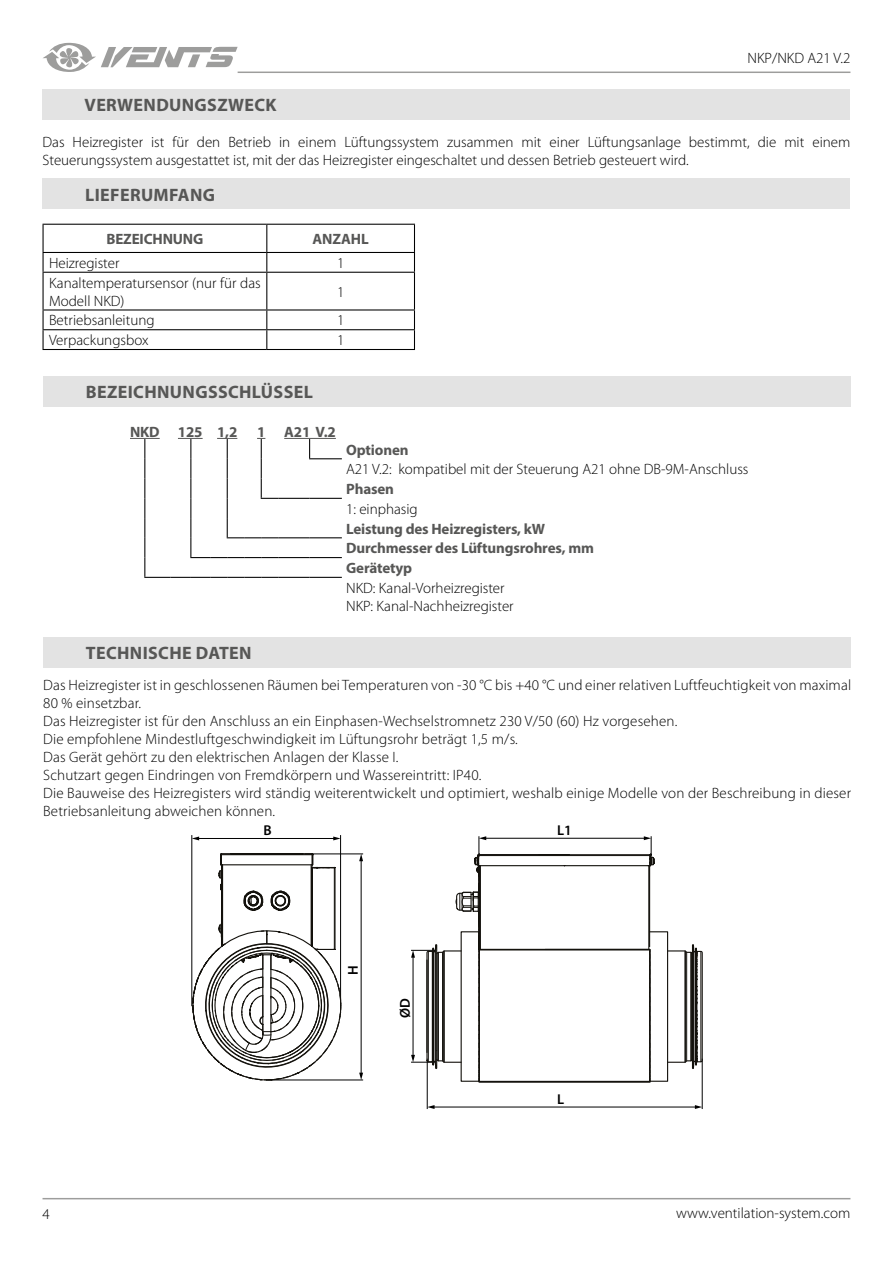
<style>
.page{position:relative;width:893px;height:1263px;background:#fff}
.page>*{position:absolute;margin:0;border:0;box-sizing:border-box;transform-origin:0 0}
.t1{font:700 18px "Myriad Pro";letter-spacing:.02em;color:#575756}
.t2{font:300 15px/18px "Myriad Pro";letter-spacing:.01em;color:#000}
.t3{font:700 15px/19.8px "Myriad Pro";letter-spacing:-.01em;color:#575756}
.t4{font:600 14.25px "Myriad Pro";color:#000}
</style>
<div class="page">
<hr style="left:43px;top:1198px;width:807px;height:1px;background:#9d9d9c">
<hr style="left:238px;top:72px;width:612px;height:1px;background:#9d9d9c">
<svg style="left:43px;top:43px;width:195px;height:29px"></svg>
<div style="left:43px;top:179px;width:807px;height:30px;background:#e3e3e3"></div>
<div style="left:43px;top:376px;width:808px;height:31px;background:#e3e3e3"></div>
<div style="left:42px;top:89px;width:808px;height:31px;background:#e3e3e3"></div>
<hr style="left:43px;top:224px;width:224px;height:1px;background:#000">
<hr style="left:267px;top:224px;width:148px;height:1px;background:#000">
<hr style="left:43px;top:252px;width:224px;height:1px;background:#000">
<svg style="left:43px;top:225px;width:1px;height:47px"></svg>
<hr style="left:267px;top:252px;width:148px;height:1px;background:#000">
<hr style="left:43px;top:272px;width:224px;height:1px;background:#000">
<hr style="left:43px;top:273px;width:1px;height:36px;background:#000">
<hr style="left:267px;top:272px;width:148px;height:1px;background:#000">
<hr style="left:43px;top:309px;width:224px;height:1px;background:#000">
<hr style="left:267px;top:309px;width:148px;height:1px;background:#000">
<hr style="left:43px;top:329px;width:224px;height:1px;background:#000">
<svg style="left:43px;top:310px;width:1px;height:39px"></svg>
<hr style="left:267px;top:329px;width:148px;height:1px;background:#000">
<hr style="left:43px;top:349px;width:224px;height:1px;background:#000">
<hr style="left:267px;top:349px;width:148px;height:1px;background:#000">
<div style="left:43px;top:637px;width:808px;height:31px;background:#e3e3e3"></div>
<svg style="left:384px;top:223px;width:31px;height:126px"></svg>
<svg style="left:411px;top:836px;width:292px;height:273px"></svg>
<div style="left:478px;top:949px;width:173px;height:134px;border:2px solid #13110c"></div>
<svg style="left:340px;top:275px;width:47px;height:580px"></svg>
<svg style="left:287px;top:71px;width:53px;height:367px"></svg>
<svg style="left:192px;top:53px;width:84px;height:385px"></svg>
<svg style="left:99px;top:438px;width:264px;height:762px"></svg>
<p class="t2" style="left:747px;top:49px;width:104px">NKP/NKD A21 V.2</p>
<p class="t1" style="left:85px;top:93px;width:194px">VERWENDUNGSZWECK</p>
<p class="t2" style="left:43px;top:134px;width:809px">Das Heizregister ist für den Betrieb in einem Lüftungssystem zusammen mit einer Lüftungsanlage bestimmt, die mit einem<br>Steuerungssystem ausgestattet ist, mit der das Heizregister eingeschaltet und dessen Betrieb gesteuert wird.</p>
<p class="t1" style="left:85px;top:183px;width:131px">LIEFERUMFANG</p>
<p class="t3" style="left:106px;top:228px;width:98px">BEZEICHNUNG</p>
<p class="t3" style="left:313px;top:228px;width:58px">ANZAHL</p>
<p class="t2" style="left:49px;top:254px;width:72px">Heizregister</p>
<p class="t2" style="left:337px;top:254px;width:9px">1</p>
<p class="t2" style="left:49px;top:274px;width:213px">Kanaltemperatursensor (nur für das<br>Modell NKD)</p>
<p class="t2" style="left:337px;top:283px;width:9px">1</p>
<p class="t2" style="left:49px;top:312px;width:107px">Betriebsanleitung</p>
<p class="t2" style="left:337px;top:312px;width:9px">1</p>
<p class="t2" style="left:49px;top:331px;width:101px">Verpackungsbox</p>
<p class="t2" style="left:337px;top:331px;width:9px">1</p>
<p class="t1" style="left:86px;top:381px;width:229px">BEZEICHNUNGSSCHLÜSSEL</p>
<p class="t3" style="left:130px;top:421px;width:109px">NKD 125 1,2</p>
<p class="t3" style="left:257px;top:421px;width:10px">1</p>
<p class="t3" style="left:284px;top:421px;width:53px">A21 V.2</p>
<p class="t3" style="left:346px;top:439px;width:64px">Optionen</p>
<p class="t2" style="left:346px;top:461px;width:404px">A21 V.2: kompatibel mit der Steuerung A21 ohne DB-9M-Anschluss</p>
<p class="t3" style="left:346px;top:479px;width:49px">Phasen</p>
<p class="t2" style="left:346px;top:500px;width:73px">1: einphasig</p>
<p class="t3" style="left:346px;top:518px;width:249px">Leistung des Heizregisters, kW<br>Durchmesser des Lüftungsrohres, mm<br>Gerätetyp</p>
<p class="t2" style="left:346px;top:579px;width:169px">NKD: Kanal-Vorheizregister<br>NKP: Kanal-Nachheizregister</p>
<p class="t1" style="left:86px;top:641px;width:167px">TECHNISCHE DATEN</p>
<p class="t2" style="left:43px;top:676px;width:809px">Das Heizregister ist in geschlossenen Räumen bei Temperaturen von -30 °C bis +40 °C und einer relativen Luftfeuchtigkeit von maximal 80 % einsetzbar.<br>Das Heizregister ist für den Anschluss an ein Einphasen-Wechselstromnetz 230 V/50 (60) Hz vorgesehen.<br>Die empfohlene Mindestluftgeschwindigkeit im Lüftungsrohr beträgt 1,5 m/s.<br>Das Gerät gehört zu den elektrischen Anlagen der Klasse I.<br>Schutzart gegen Eindringen von Fremdkörpern und Wassereintritt: IP40.<br>Die Bauweise des Heizregisters wird ständig weiterentwickelt und optimiert, weshalb einige Modelle von der Beschreibung in dieser Betriebsanleitung abweichen können.</p>
<p class="t4" style="left:557px;top:821px;width:16px">L1</p>
<p class="t4" style="left:264px;top:821px;width:10px">B</p>
<p class="t2" style="left:43px;top:1205px;width:9px">4</p>
<p class="t4" style="left:344px;top:975px;width:11px;rotate:-90deg">H</p>
<p class="t4" style="left:396px;top:1018px;width:21px;rotate:-90deg">ØD</p>
<p class="t4" style="left:557px;top:1090px;width:9px">L</p>
<p class="t2" style="left:676px;top:1204px;width:176px">www.ventilation-system.com</p>
</div>
